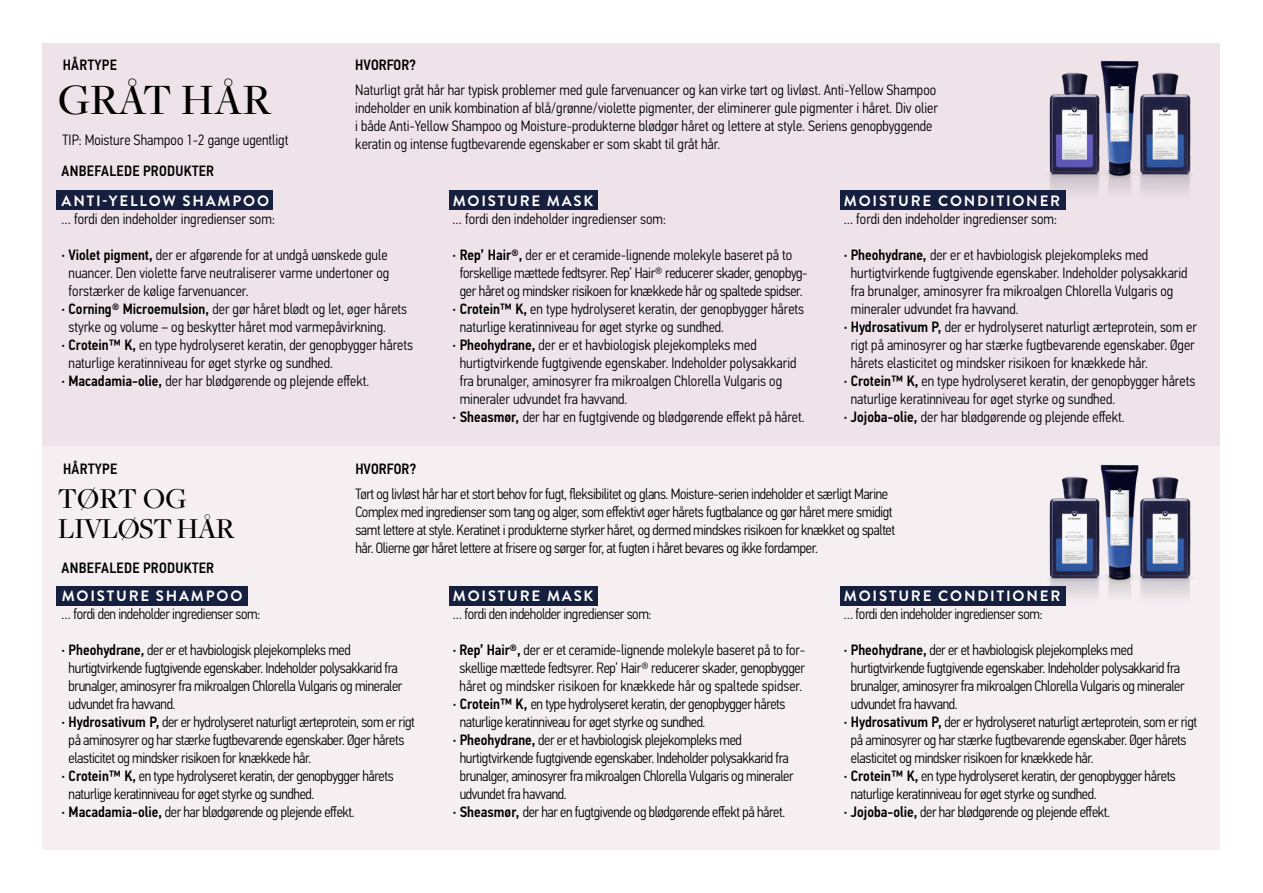
<style>
.page{position:relative;width:1263px;height:893px;background:#fff}
.page>*{position:absolute;margin:0;border:0;box-sizing:border-box;transform-origin:0 0}
.t1{font:500 45px "Freight Disp Pro";letter-spacing:.01em;color:#000}
.t2{font:500 30px/30px "Freight Disp Pro";letter-spacing:-.02em;color:#000}
.t3{font:300 15px/18px "PFDIN Text Cond Std";letter-spacing:-.02em;color:#000}
.t4{font:300 15px/18px "PFDIN Text Cond Std";color:#000}
.t5{font:700 15px "Brandon Grotesque";letter-spacing:.12em;color:#fff}
.t6{font:500 15px "PFDIN Text Cond Std";letter-spacing:.02em;color:#000}
.t7{font:500 15px "PFDIN Text Cond Std";color:#000}
.s1{font-weight:500}
</style>
<div class="page">
<div style="left:43px;top:43px;width:1177px;height:403px;background:#eee3e9"></div>
<div style="left:43px;top:446px;width:1177px;height:404px;background:#f5eff2"></div>
<img style="left:1100px;top:60px;width:39px;height:2px">
<img style="left:1049px;top:72px;width:42px;height:138px">
<img style="left:1091px;top:62px;width:101px;height:131px">
<div style="left:56px;top:190px;width:217px;height:20px;background:#161f3e"></div>
<div style="left:449px;top:190px;width:149px;height:20px;background:#161f3e"></div>
<div style="left:840px;top:190px;width:225px;height:20px;background:#161f3e"></div>
<img style="left:1100px;top:464px;width:39px;height:2px">
<img style="left:1000px;top:476px;width:91px;height:130px">
<img style="left:1091px;top:466px;width:101px;height:131px">
<div style="left:56px;top:586px;width:191px;height:19px;background:#161f3e"></div>
<div style="left:449px;top:586px;width:149px;height:19px;background:#161f3e"></div>
<div style="left:840px;top:586px;width:225px;height:19px;background:#161f3e"></div>
<p class="t6" style="left:63px;top:56px;width:56px">HÅRTYPE</p>
<p class="t7" style="left:355px;top:56px;width:62px">HVORFOR?</p>
<h1 class="t1" style="left:58px;top:70px;width:215px">GRÅT HÅR</h1>
<p class="t4" style="left:63px;top:130px;width:227px">TIP: Moisture Shampoo 1-2 gange ugentligt</p>
<p class="t6" style="left:62px;top:162px;width:154px">ANBEFALEDE PRODUKTER</p>
<p class="t4" style="left:355px;top:81px;width:584px">Naturligt gråt hår har typisk problemer med gule farvenuancer og kan virke tørt og livløst. Anti-Yellow Shampoo indeholder en unik kombination af blå/grønne/violette pigmenter, der eliminerer gule pigmenter i håret. Div olier i både Anti-Yellow Shampoo og Moisture-produkterne blødgør håret og lettere at style. Seriens genopbyggende keratin og intense fugtbevarende egenskaber er som skabt til gråt hår.</p>
<p class="t5" style="left:62px;top:190px;width:209px">ANTI-YELLOW SHAMPOO</p>
<p class="t4" style="left:61px;top:210px;width:215px">… fordi den indeholder ingredienser som:</p>
<p class="t4" style="left:61px;top:246px;width:328px"><span class="s1">· Violet pigment,</span> der er afgørende for at undgå uønskede gule</p>
<p class="t4" style="left:69px;top:264px;width:322px">nuancer. Den violette farve neutraliserer varme undertoner og</p>
<p class="t4" style="left:69px;top:282px;width:181px">forstærker de kølige farvenuancer.</p>
<p class="t4" style="left:61px;top:300px;width:347px"><span class="s1">· Corning® Microemulsion,</span> der gør håret blødt og let, øger hårets</p>
<p class="t4" style="left:69px;top:318px;width:319px">styrke og volume – og beskytter håret mod varmepåvirkning.</p>
<p class="t4" style="left:61px;top:336px;width:353px"><span class="s1">· Crotein™ K,</span> en type hydrolyseret keratin, der genopbygger hårets</p>
<p class="t4" style="left:69px;top:354px;width:266px">naturlige keratinniveau for øget styrke og sundhed.</p>
<p class="t4" style="left:61px;top:372px;width:309px"><span class="s1">· Macadamia-olie,</span> der har blødgørende og plejende effekt.</p>
<p class="t6" style="left:63px;top:460px;width:56px">HÅRTYPE</p>
<p class="t7" style="left:355px;top:460px;width:62px">HVORFOR?</p>
<p class="t5" style="left:453px;top:190px;width:142px">MOISTURE MASK</p>
<p class="t4" style="left:453px;top:210px;width:215px">… fordi den indeholder ingredienser som:</p>
<p class="t4" style="left:453px;top:246px;width:341px"><span class="s1">· Rep’ Hair®,</span> der er et ceramide-lignende molekyle baseret på to</p>
<p class="t3" style="left:460px;top:264px;width:349px">forskellige mættede fedtsyrer. Rep’ Hair® reducerer skader, genopbyg-</p>
<p class="t3" style="left:460px;top:282px;width:344px">ger håret og mindsker risikoen for knækkede hår og spaltede spidser.</p>
<p class="t4" style="left:453px;top:300px;width:353px"><span class="s1">· Crotein™ K,</span> en type hydrolyseret keratin, der genopbygger hårets</p>
<p class="t4" style="left:460px;top:318px;width:266px">naturlige keratinniveau for øget styrke og sundhed.</p>
<p class="t4" style="left:453px;top:336px;width:306px"><span class="s1">· Pheohydrane,</span> der er et havbiologisk plejekompleks med</p>
<p class="t4" style="left:460px;top:354px;width:338px">hurtigtvirkende fugtgivende egenskaber. Indeholder polysakkarid</p>
<p class="t4" style="left:460px;top:372px;width:324px">fra brunalger, aminosyrer fra mikroalgen Chlorella Vulgaris og</p>
<p class="t4" style="left:460px;top:390px;width:169px">mineraler udvundet fra havvand.</p>
<p class="t4" style="left:453px;top:408px;width:353px"><span class="s1">· Sheasmør,</span> der har en fugtgivende og blødgørende effekt på håret.</p>
<p class="t5" style="left:844px;top:190px;width:218px">MOISTURE CONDITIONER</p>
<p class="t4" style="left:844px;top:210px;width:215px">… fordi den indeholder ingredienser som:</p>
<p class="t4" style="left:844px;top:246px;width:306px"><span class="s1">· Pheohydrane,</span> der er et havbiologisk plejekompleks med</p>
<p class="t4" style="left:851px;top:264px;width:338px">hurtigtvirkende fugtgivende egenskaber. Indeholder polysakkarid</p>
<p class="t4" style="left:851px;top:282px;width:324px">fra brunalger, aminosyrer fra mikroalgen Chlorella Vulgaris og</p>
<p class="t4" style="left:851px;top:300px;width:169px">mineraler udvundet fra havvand.</p>
<p class="t4" style="left:844px;top:318px;width:355px"><span class="s1">· Hydrosativum P,</span> der er hydrolyseret naturligt ærteprotein, som er</p>
<p class="t4" style="left:851px;top:336px;width:345px">rigt på aminosyrer og har stærke fugtbevarende egenskaber. Øger</p>
<p class="t4" style="left:851px;top:354px;width:299px">hårets elasticitet og mindsker risikoen for knækkede hår.</p>
<p class="t4" style="left:844px;top:372px;width:353px"><span class="s1">· Crotein™ K,</span> en type hydrolyseret keratin, der genopbygger hårets</p>
<p class="t4" style="left:851px;top:390px;width:266px">naturlige keratinniveau for øget styrke og sundhed.</p>
<p class="t4" style="left:844px;top:408px;width:282px"><span class="s1">· Jojoba-olie,</span> der har blødgørende og plejende effekt.</p>
<h2 class="t2" style="left:58px;top:483px;width:179px">TØRT OG<br>LIVLØST HÅR</h2>
<p class="t6" style="left:62px;top:558px;width:154px">ANBEFALEDE PRODUKTER</p>
<p class="t3" style="left:355px;top:485px;width:541px">Tørt og livløst hår har et stort behov for fugt, fleksibilitet og glans. Moisture-serien indeholder et særligt Marine Complex med ingredienser som tang og alger, som effektivt øger hårets fugtbalance og gør håret mere smidigt samt lettere at style. Keratinet i produkterne styrker håret, og dermed mindskes risikoen for knækket og spaltet hår. Olierne gør håret lettere at frisere og sørger for, at fugten i håret bevares og ikke fordamper.</p>
<p class="t5" style="left:62px;top:585px;width:182px">MOISTURE SHAMPOO</p>
<p class="t3" style="left:62px;top:605px;width:200px">… fordi den indeholder ingredienser som:</p>
<p class="t3" style="left:62px;top:641px;width:291px"><span class="s1">· Pheohydrane,</span> der er et havbiologisk plejekompleks med</p>
<p class="t3" style="left:69px;top:659px;width:331px">hurtigtvirkende fugtgivende egenskaber. Indeholder polysakkarid fra</p>
<p class="t3" style="left:69px;top:677px;width:335px">brunalger, aminosyrer fra mikroalgen Chlorella Vulgaris og mineraler</p>
<p class="t3" style="left:69px;top:695px;width:108px">udvundet fra havvand.</p>
<p class="t3" style="left:62px;top:713px;width:355px"><span class="s1">· Hydrosativum P,</span> der er hydrolyseret naturligt ærteprotein, som er rigt</p>
<p class="t3" style="left:69px;top:731px;width:337px">på aminosyrer og har stærke fugtbevarende egenskaber. Øger hårets</p>
<p class="t3" style="left:69px;top:749px;width:244px">elasticitet og mindsker risikoen for knækkede hår.</p>
<p class="t3" style="left:62px;top:767px;width:334px"><span class="s1">· Crotein™ K,</span> en type hydrolyseret keratin, der genopbygger hårets</p>
<p class="t3" style="left:69px;top:785px;width:247px">naturlige keratinniveau for øget styrke og sundhed.</p>
<p class="t3" style="left:62px;top:803px;width:295px"><span class="s1">· Macadamia-olie,</span> der har blødgørende og plejende effekt.</p>
<p class="t5" style="left:453px;top:585px;width:142px">MOISTURE MASK</p>
<p class="t3" style="left:453px;top:605px;width:200px">… fordi den indeholder ingredienser som:</p>
<p class="t3" style="left:453px;top:641px;width:354px"><span class="s1">· Rep’ Hair®,</span> der er et ceramide-lignende molekyle baseret på to for-</p>
<p class="t3" style="left:459px;top:659px;width:347px">skellige mættede fedtsyrer. Rep’ Hair® reducerer skader, genopbygger</p>
<p class="t4" style="left:459px;top:677px;width:344px">håret og mindsker risikoen for knækkede hår og spaltede spidser.</p>
<p class="t3" style="left:453px;top:695px;width:334px"><span class="s1">· Crotein™ K,</span> en type hydrolyseret keratin, der genopbygger hårets</p>
<p class="t3" style="left:460px;top:713px;width:247px">naturlige keratinniveau for øget styrke og sundhed.</p>
<p class="t3" style="left:453px;top:731px;width:291px"><span class="s1">· Pheohydrane,</span> der er et havbiologisk plejekompleks med</p>
<p class="t3" style="left:460px;top:749px;width:331px">hurtigtvirkende fugtgivende egenskaber. Indeholder polysakkarid fra</p>
<p class="t3" style="left:460px;top:767px;width:335px">brunalger, aminosyrer fra mikroalgen Chlorella Vulgaris og mineraler</p>
<p class="t3" style="left:460px;top:785px;width:108px">udvundet fra havvand.</p>
<p class="t3" style="left:453px;top:803px;width:334px"><span class="s1">· Sheasmør,</span> der har en fugtgivende og blødgørende effekt på håret.</p>
<p class="t5" style="left:844px;top:585px;width:218px">MOISTURE CONDITIONER</p>
<p class="t3" style="left:844px;top:605px;width:200px">… fordi den indeholder ingredienser som:</p>
<p class="t3" style="left:844px;top:641px;width:291px"><span class="s1">· Pheohydrane,</span> der er et havbiologisk plejekompleks med</p>
<p class="t3" style="left:851px;top:659px;width:331px">hurtigtvirkende fugtgivende egenskaber. Indeholder polysakkarid fra</p>
<p class="t3" style="left:851px;top:677px;width:335px">brunalger, aminosyrer fra mikroalgen Chlorella Vulgaris og mineraler</p>
<p class="t3" style="left:851px;top:695px;width:108px">udvundet fra havvand.</p>
<p class="t3" style="left:844px;top:713px;width:355px"><span class="s1">· Hydrosativum P,</span> der er hydrolyseret naturligt ærteprotein, som er rigt</p>
<p class="t3" style="left:851px;top:731px;width:337px">på aminosyrer og har stærke fugtbevarende egenskaber. Øger hårets</p>
<p class="t3" style="left:851px;top:749px;width:244px">elasticitet og mindsker risikoen for knækkede hår.</p>
<p class="t3" style="left:844px;top:767px;width:334px"><span class="s1">· Crotein™ K,</span> en type hydrolyseret keratin, der genopbygger hårets</p>
<p class="t3" style="left:851px;top:785px;width:247px">naturlige keratinniveau for øget styrke og sundhed.</p>
<p class="t3" style="left:844px;top:803px;width:268px"><span class="s1">· Jojoba-olie,</span> der har blødgørende og plejende effekt.</p>
</div>
